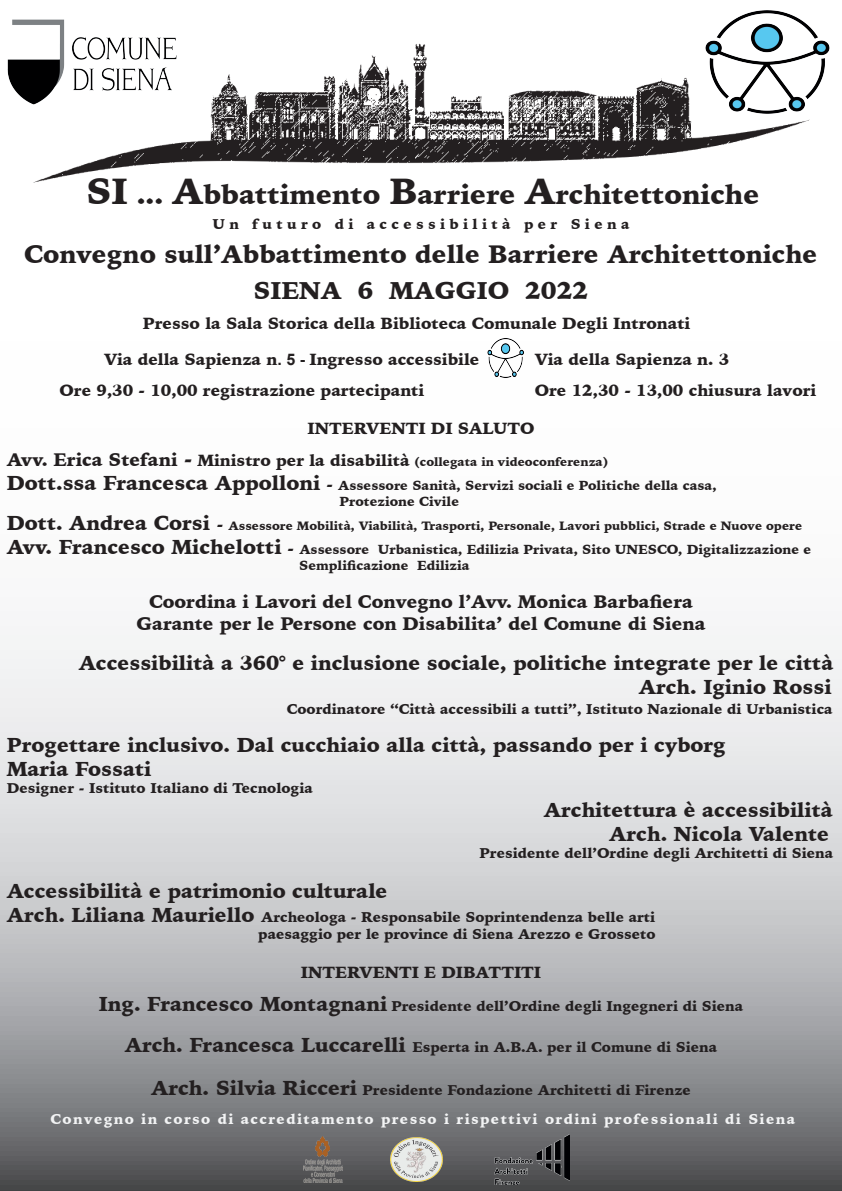
<style>
.page{position:relative;width:842px;height:1191px;background:#fff}
.page>*{position:absolute;margin:0;border:0;box-sizing:border-box;transform-origin:0 0}
.t1{font:900 27px "Iowan Old Style";color:#231f20}
.t2{font:900 25px "Iowan Old Style";color:#231f20}
.t3{font:900 24px "Iowan Old Style";color:#231f20}
.t4{font:900 20px/24px "Iowan Old Style";color:#231f20;text-align:right}
.t5{font:900 18px/21.6px "Iowan Old Style";color:#231f20;text-align:center}
.t6{font:900 16px "Iowan Old Style";color:#231f20}
.t7{font:900 14px/16.8px "Iowan Old Style";color:#231f20;text-align:right}
.t8{font:900 14px/28.8px "Iowan Old Style";letter-spacing:.1em;color:#f2f3f4;text-align:center}
.t9{font:900 14px "Iowan Old Style";letter-spacing:.31em;color:#231f20}
.t10{font:900 13px/15.6px "Iowan Old Style";color:#231f20}
.t11{font:900 12px "Iowan Old Style";color:#231f20}
.s1{font-size:36px}
.s2{font-family:"Arial";font-weight:700}
.s3{font-size:18px}
.s4{font-size:20px}
.s5{font-size:16px}
.s6{font-size:20px;color:#231f20}
.s7{color:#231f20}
</style>
<div class="page">
<svg style="left:0;top:635px;width:842px;height:556px;background:#bcbdbf"></svg>
<img style="left:7px;top:19px;width:803px;height:164px">
<img style="left:701px;top:10px;width:129px;height:108px">
<img style="left:8px;top:20px;width:168px;height:84px">
<img style="left:487px;top:338px;width:37px;height:40px">
<img style="left:304px;top:1136px;width:38px;height:46px">
<img style="left:391px;top:1137px;width:52px;height:44px">
<img style="left:494px;top:1134px;width:76px;height:50px">
<h1 class="t1" style="left:86px;top:176px;width:675px"><span class="s1">SI</span> ... <span class="s1">A</span>bbattimento <span class="s1">B</span>arriere <span class="s1">A</span>rchitettoniche</h1>
<p class="t9" style="left:212px;top:215px;width:418px">Un futuro di accessibilità per Siena</p>
<h2 class="t2" style="left:24px;top:237px;width:795px">Convegno sull’Abbattimento delle Barriere Architettoniche</h2>
<h3 class="t3" style="left:254px;top:274px;width:336px">SIENA 6 MAGGIO 2022</h3>
<p class="t6" style="left:143px;top:312px;width:549px">Presso la Sala Storica della Biblioteca Comunale Degli Intronati</p>
<p class="t6" style="left:104px;top:348px;width:377px">Via della Sapienza n<span class="s2">. 5 -</span> Ingresso accessibile</p>
<p class="t6" style="left:535px;top:348px;width:196px">Via della Sapienza n. 3</p>
<p class="t6" style="left:60px;top:379px;width:366px">Ore 9,30 - 10,00 registrazione partecipanti</p>
<p class="t6" style="left:535px;top:379px;width:283px">Ore 12,30 - 13,00 chiusura lavori</p>
<p class="t6" style="left:308px;top:417px;width:228px">INTERVENTI DI SALUTO</p>
<p class="t11" style="left:7px;top:454px;width:603px"><span class="s3">Avv. Erica Stefani</span> <span class="s4">-</span> <span class="s5">Ministro per la disabilità</span> (collegata in videoconferenza)</p>
<p class="t10" style="left:339px;top:478px;width:379px;text-indent:-333px"><span class="s4">Dott.ssa Francesca Appolloni</span> <span class="s5">-</span> Assessore Sanità, Servizi sociali e Politiche della casa,<br>Protezione Civile</p>
<p class="t11" style="left:7px;top:517px;width:797px"><span class="s4">Dott. Andrea Corsi</span> <span class="s5">-</span> Assessore Mobilità, Viabilità, Trasporti, Personale, Lavori pubblici, Strade e Nuove opere</p>
<p class="t10" style="left:299px;top:541px;width:514px;text-indent:-292px"><span class="s4">Avv. Francesco Michelotti</span> <span class="s5">-</span> Assessore Urbanistica, Edilizia Privata, Sito UNESCO, Digitalizzazione e<br>Semplificazione Edilizia</p>
<p class="t5" style="left:136px;top:591px;width:571px">Coordina i Lavori del Convegno l’Avv. Monica Barbafiera<br>Garante per le Persone con Disabilita’ del Comune di Siena</p>
<h3 class="t4" style="left:79px;top:651px;width:756px">Accessibilità a 360° e inclusione sociale, politiche integrate per le città<br>Arch. Iginio Rossi</h3>
<p class="t7" style="left:287px;top:700px;width:547px">Coordinatore “Città accessibili a tutti”, Istituto Nazionale di Urbanistica</p>
<h3 class="t4" style="left:7px;top:733px;width:720px;text-align:left">Progettare inclusivo. Dal cucchiaio alla città, passando per i cyborg<br>Maria Fossati</h3>
<p class="t7" style="left:7px;top:779px;width:307px">Designer - Istituto Italiano di Tecnologia</p>
<h3 class="t4" style="left:544px;top:798px;width:291px">Architettura è accessibilità<br>Arch. Nicola Valente</h3>
<p class="t7" style="left:479px;top:844px;width:355px">Presidente dell’Ordine degli Architetti di Siena</p>
<h3 class="t4" style="left:7px;top:879px;width:382px">Accessibilità e patrimonio culturale</h3>
<p class="t7" style="left:7px;top:909px;width:650px"><span class="s4">Arch. Liliana Mauriello</span> Archeologa - Responsabile Soprintendenza belle arti paesaggio per le province di Siena Arezzo e Grosseto</p>
<p class="t6" style="left:301px;top:961px;width:242px">INTERVENTI E DIBATTITI</p>
<p class="t7" style="left:99px;top:998px;width:646px"><span class="s4">Ing. Francesco Montagnani</span> Presidente dell’Ordine degli Ingegneri di Siena</p>
<p class="t7" style="left:125px;top:1038px;width:594px"><span class="s4">Arch. Francesca Luccarelli</span> Esperta in A.B.A. per il Comune di Siena</p>
<p class="t8" style="left:50px;top:1076px;width:746px"><span class="s6">Arch. Silvia Ricceri</span> <span class="s7">Presidente Fondazione Architetti di Firenze<br></span>Convegno in corso di accreditamento presso i rispettivi ordini professionali di Siena</p>
</div>
